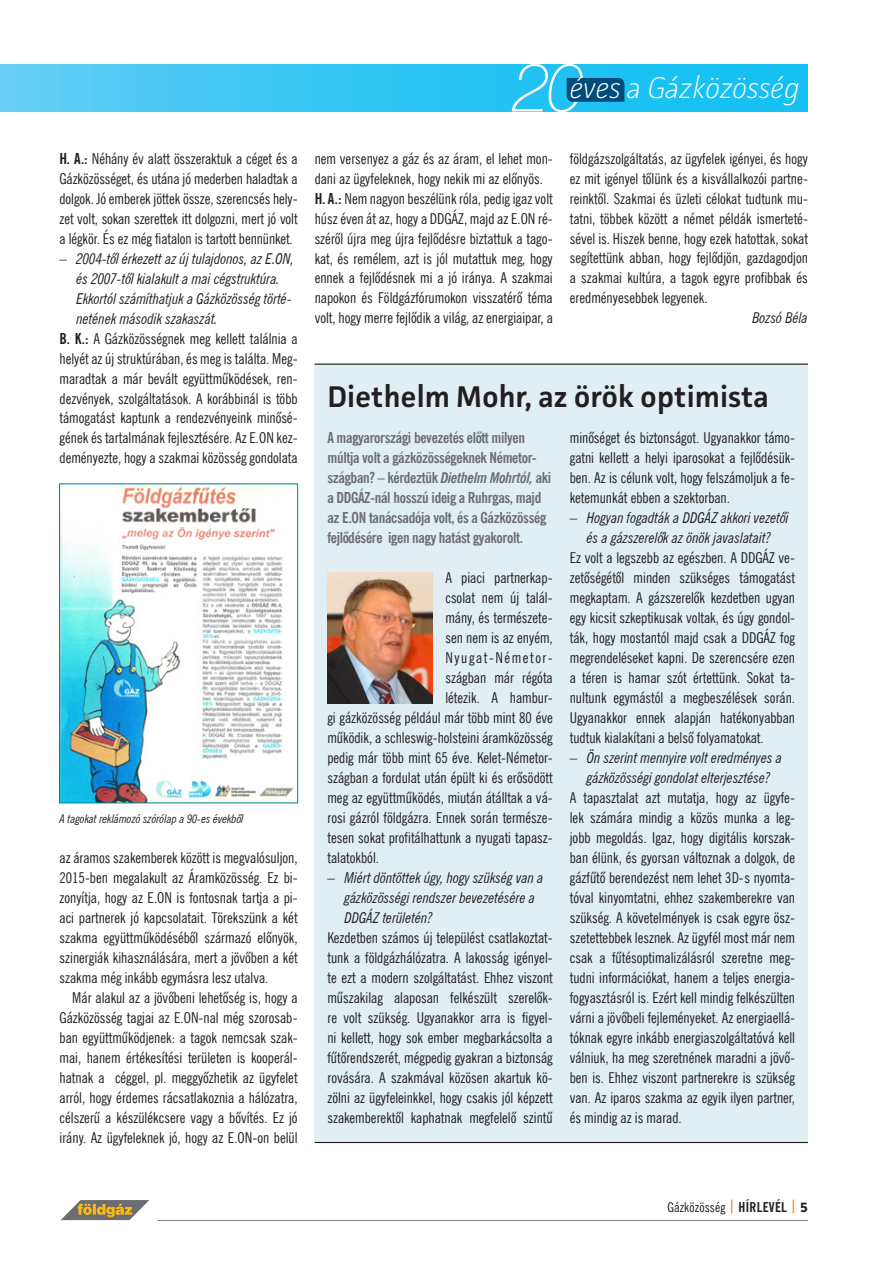
<style>
.page{position:relative;width:893px;height:1263px;background:#fff}
.page>*{position:absolute;margin:0;border:0;box-sizing:border-box;transform-origin:0 0}
.t1{font:600 30px "Facit";color:#231f20}
.t2{font:italic 200 30px "Facit";letter-spacing:-.015em;color:#fff}
.t3{font:15px/20px "News Gothic Condensed";color:#231f20;text-align:justify}
.t4{font:italic condensed 15px/20px "News Gothic";color:#231f20}
.t5{font:700 condensed 15px/20px "News Gothic";letter-spacing:-.02em;color:#6c6d70}
.t6{font:15px "News Gothic Condensed";letter-spacing:.105em;color:#231f20}
.t7{font:13.5px "News Gothic Condensed";letter-spacing:.01em;color:#231f20}
.t8{font:italic condensed 12px "News Gothic";color:#231f20}
.s1{font-family:"News Gothic";font-weight:700;font-stretch:condensed}
.s2{font-style:italic}
.s3{font-family:"News Gothic";font-weight:700;font-stretch:condensed;color:#f58220}
.s4{font-family:"Facit";font-weight:700}
</style>
<div class="page">
<hr style="left:157px;top:1220px;width:651px;height:1px;background:#808285">
<svg style="left:61px;top:1200px;width:88px;height:20px"></svg>
<div style="left:315px;top:364px;width:493px;height:779px;background:#e1eef4"></div>
<hr style="left:315px;top:364px;width:493px;height:1px;background:#231f20">
<svg style="left:0;top:64px;width:808px;height:47px;background:#36c5f3"></svg>
<svg style="left:512px;top:64px;width:112px;height:48px;background:#2daad5"></svg>
<hr style="left:315px;top:1142px;width:493px;height:1px;background:#231f20">
<img style="left:327px;top:572px;width:106px;height:131px">
<img style="left:61px;top:485px;width:235px;height:316px">
<div style="left:59px;top:483px;width:239px;height:320px;border:1px solid #007ea4"></div>
<h1 class="t2" style="left:569px;top:69px;width:232px">éves a Gázközösség</h1>
<p class="t3" style="left:60px;top:148px;width:240px"><span class="s1">H. A.:</span> Néhány év alatt összeraktuk a céget és a Gázközösséget, és utána jó mederben haladtak a dolgok. Jó emberek jöttek össze, szerencsés hely&shy;zet volt, sokan szerettek itt dolgozni, mert jó volt a légkör. És ez még fiatalon is tartott bennünket.</p>
<p class="t4" style="left:77px;top:248px;width:219px;text-indent:-17px">– 2004-tôl érkezett az új tulajdonos, az E.ON, és 2007-tôl kialakult a mai cégstruktúra.<br>Ekkortól számíthatjuk a Gázközösség törté&shy;netének második szakaszát.</p>
<p class="t3" style="left:60px;top:328px;width:240px"><span class="s1">B. K.:</span> A Gázközösségnek meg kellett találnia a helyét az új struktúrában, és meg is találta. Meg&shy;maradtak a már bevált együttmûködések, ren&shy;dezvények, szolgáltatások. A korábbinál is több támogatást kaptunk a rendezvényeink minôsé&shy;gének és tartalmának fejlesztésére. Az E.ON kez&shy;deményezte, hogy a szakmai közösség gondolata</p>
<p class="t8" style="left:60px;top:812px;width:186px">A tagokat reklámozó szórólap a 90-es évekbôl</p>
<p class="t3" style="left:60px;top:848px;width:240px">az áramos szakemberek között is megvalósuljon, 2015-ben megalakult az Áramközösség. Ez bi&shy;zonyítja, hogy az E.ON is fontosnak tartja a pi&shy;aci partnerek jó kapcsolatait. Törekszünk a két szakma együttmûködésébôl származó elônyök, szinergiák kihasználására, mert a jövôben a két szakma még inkább egymásra lesz utalva.</p>
<p class="t3" style="left:60px;top:988px;width:240px;text-indent:13px">Már alakul az a jövôbeni lehetôség is, hogy a Gázközösség tagjai az E.ON-nal még szorosab&shy;ban együttmûködjenek: a tagok nemcsak szak&shy;mai, hanem értékesítési területen is kooperál&shy;hatnak a céggel, pl. meggyôzhetik az ügyfelet arról, hogy érdemes rácsatlakoznia a hálózatra, célszerû a készülékcsere vagy a bôvítés. Ez jó irány. Az ügyfeleknek jó, hogy az E.ON-on belül</p>
<p class="t3" style="left:315px;top:148px;width:240px;text-align:left">nem versenyez a gáz és az áram, el lehet mon&shy;dani az ügyfeleknek, hogy nekik mi az elônyös.<br><span class="s1">H. A.:</span> Nem nagyon beszélünk róla, pedig igaz volt húsz éven át az, hogy a DDGÁZ, majd az E.ON ré&shy;szérôl újra meg újra fejlôdésre biztattuk a tago&shy;kat, és remélem, azt is jól mutattuk meg, hogy ennek a fejlôdésnek mi a jó iránya. A szakmai napokon és Földgázfórumokon visszatérô téma volt, hogy merre fejlôdik a világ, az energiaipar, a</p>
<p class="t3" style="left:570px;top:148px;width:240px">földgázszolgáltatás, az ügyfelek igényei, és hogy ez mit igényel tôlünk és a kisvállalkozói partne&shy;reinktôl. Szakmai és üzleti célokat tudtunk mu&shy;tatni, többek között a német példák ismerteté&shy;sével is. Hiszek benne, hogy ezek hatottak, sokat segítettünk abban, hogy fejlôdjön, gazdagodjon a szakmai kultúra, a tagok egyre profibbak és eredményesebbek legyenek.</p>
<p class="t4" style="left:752px;top:308px;width:57px">Bozsó Béla</p>
<h1 class="t1" style="left:327px;top:377px;width:443px">Diethelm Mohr, az örök optimista</h1>
<p class="t5" style="left:327px;top:428px;width:225px">A magyarországi bevezetés elôtt milyen múltja volt a gázközösségeknek Németor&shy;szágban? – kérdeztük <span class="s2">Diethelm Mohrtól,</span> aki a DDGÁZ-nál hosszú ideig a Ruhrgas, majd az E.ON tanácsadója volt, és a Gázközösség fejlôdésére igen nagy hatást gyakorolt.</p>
<p class="t3" style="left:445px;top:568px;width:109px">A piaci partnerkap-</p>
<p class="t3" style="left:445px;top:588px;width:109px">csolat nem új talál-</p>
<p class="t3" style="left:445px;top:608px;width:109px">mány, és természete-</p>
<p class="t3" style="left:445px;top:628px;width:109px">sen nem is az enyém,</p>
<p class="t6" style="left:445px;top:649px;width:109px">Nyugat-Németor-</p>
<p class="t3" style="left:445px;top:668px;width:109px">szágban már régóta</p>
<p class="t3" style="left:445px;top:688px;width:109px">létezik. A hambur-</p>
<p class="t3" style="left:327px;top:708px;width:227px">gi gázközösség például már több mint 80 éve</p>
<p class="t3" style="left:327px;top:728px;width:227px">mûködik, a schleswig-holsteini áramközösség</p>
<p class="t3" style="left:327px;top:748px;width:227px">pedig már több mint 65 éve. Kelet-Németor-</p>
<p class="t3" style="left:327px;top:768px;width:227px">szágban a fordulat után épült ki és erôsödött</p>
<p class="t3" style="left:327px;top:788px;width:227px">meg az együttmûködés, miután átálltak a vá-</p>
<p class="t3" style="left:327px;top:808px;width:227px">rosi gázról földgázra. Ennek során természe-</p>
<p class="t3" style="left:327px;top:827px;width:227px">tesen sokat profitálhattunk a nyugati tapasz-</p>
<p class="t3" style="left:327px;top:847px;width:53px">talatokból.</p>
<p class="t4" style="left:344px;top:868px;width:201px;text-indent:-17px">– Miért döntöttek úgy, hogy szükség van a gázközösségi rendszer bevezetésére a<br>DDGÁZ területén?</p>
<p class="t3" style="left:327px;top:927px;width:227px">Kezdetben számos új települést csatlakoztat&shy;tunk a földgázhálózatra. A lakosság igényel&shy;te ezt a modern szolgáltatást. Ehhez viszont mûszakilag alaposan felkészült szerelôk&shy;re volt szükség. Ugyanakkor arra is figyel&shy;ni kellett, hogy sok ember megbarkácsolta a fûtôrendszerét, mégpedig gyakran a biztonság rovására. A szakmával közösen akartuk kö&shy;zölni az ügyfeleinkkel, hogy csakis jól képzett szakemberektôl kaphatnak megfelelô szintû</p>
<p class="t3" style="left:570px;top:428px;width:227px">minôséget és biztonságot. Ugyanakkor támo&shy;gatni kellett a helyi iparosokat a fejlôdésük&shy;ben. Az is célunk volt, hogy felszámoljuk a fe&shy;ketemunkát ebben a szektorban.</p>
<p class="t4" style="left:570px;top:508px;width:220px;text-align:center">– Hogyan fogadták a DDGÁZ akkori vezetôi és a gázszerelôk az önök javaslatait?</p>
<p class="t3" style="left:570px;top:548px;width:227px">Ez volt a legszebb az egészben. A DDGÁZ ve&shy;zetôségétôl minden szükséges támogatást megkaptam. A gázszerelôk kezdetben ugyan egy kicsit szkeptikusak voltak, és úgy gondol&shy;ták, hogy mostantól majd csak a DDGÁZ fog megrendeléseket kapni. De szerencsére ezen a téren is hamar szót értettünk. Sokat ta&shy;nultunk egymástól a megbeszélések során.<br>Ugyanakkor ennek alapján hatékonyabban tudtuk kialakítani a belsô folyamatokat.</p>
<p class="t4" style="left:570px;top:747px;width:214px;text-align:center">– Ön szerint mennyire volt eredményes a gázközösségi gondolat elterjesztése?</p>
<p class="t3" style="left:570px;top:787px;width:227px">A tapasztalat azt mutatja, hogy az ügyfe&shy;lek számára mindig a közös munka a leg&shy;jobb megoldás. Igaz, hogy digitális korszak&shy;ban élünk, és gyorsan változnak a dolgok, de gázfûtô berendezést nem lehet 3D-s nyomta&shy;tóval kinyomtatni, ehhez szakemberekre van szükség. A követelmények is csak egyre ös - szetettebbek lesznek. Az ügyfél most már nem csak a fûtésoptimalizálásról szeretne meg&shy;tudni információkat, hanem a teljes energia&shy;fogyasztásról is. Ezért kell mindig felkészülten várni a jövôbeli fejleményeket. Az energiaellá&shy;tóknak egyre inkább energiaszolgáltatóvá kell válniuk, ha meg szeretnének maradni a jövô&shy;ben is. Ehhez viszont partnerekre is szükség van. Az iparos szakma az egyik ilyen partner, és mindig az is marad.</p>
<p class="t7" style="left:667px;top:1199px;width:142px">Gázközösség <span class="s3">|</span> <span class="s1">HÍRLEVÉL</span> <span class="s3">|</span> <span class="s4">5</span></p>
</div>
